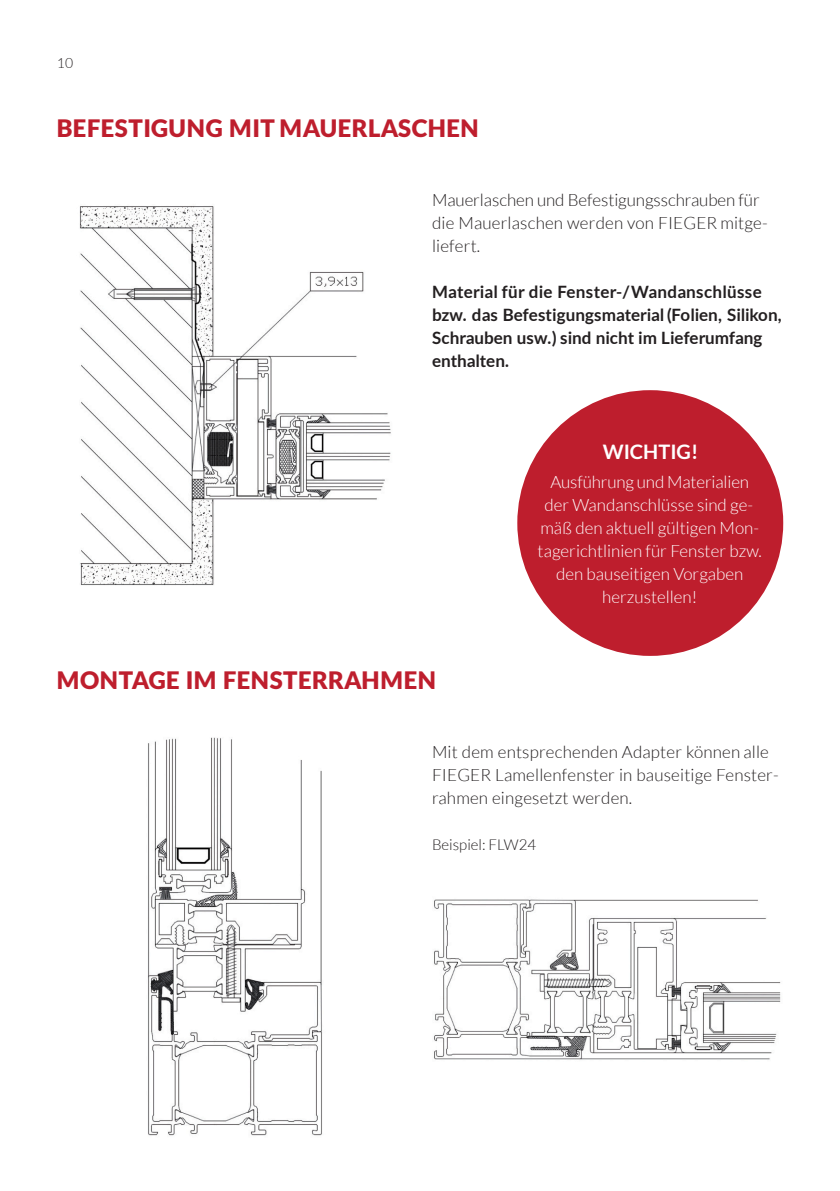
<style>
.page{position:relative;width:840px;height:1191px;background:#fff}
.page>*{position:absolute;margin:0;border:0;box-sizing:border-box;transform-origin:0 0}
.t1{font:900 24px "Lato";letter-spacing:.02em;color:#be1e2d}
.t2{font:700 20px "Lato";letter-spacing:-.005em;color:#fff}
.t3{font:300 17px "Lato";letter-spacing:.01em;color:#231f20}
.t4{font:300 17px "Lato";color:#fff}
.t5{font:700 17px "Lato";color:#231f20}
.t6{font:300 15px "Lato";color:#231f20}
.t7{font:300 14px "Lato";color:#231f20}
</style>
<div class="page">
<img style="left:79px;top:206px;width:312px;height:380px">
<img style="left:148px;top:737px;width:174px;height:399px">
<img style="left:434px;top:899px;width:347px;height:161px">
<div style="left:517px;top:390px;width:265px;height:266px;background:#be1e2d;border-radius:50%"></div>
<p class="t7" style="left:57px;top:57px;width:18px">10</p>
<p class="t1" style="left:57px;top:118px;width:423px">BEFESTIGUNG MIT MAUERLASCHEN</p>
<p class="t3" style="left:432px;top:192px;width:329px">Mauerlaschen und Befestigungsschrauben für</p>
<p class="t3" style="left:432px;top:215px;width:337px">die Mauerlaschen werden von FIEGER mitge-</p>
<p class="t3" style="left:432px;top:238px;width:50px">liefert.</p>
<p class="t5" style="left:432px;top:284px;width:331px">Material für die Fenster-/Wandanschlüsse</p>
<p class="t5" style="left:432px;top:307px;width:351px">bzw. das Befestigungsmaterial (Folien, Silikon,</p>
<p class="t5" style="left:432px;top:330px;width:332px">Schrauben usw.) sind nicht im Lieferumfang</p>
<p class="t5" style="left:432px;top:353px;width:78px">enthalten.</p>
<p class="t1" style="left:57px;top:670px;width:380px">MONTAGE IM FENSTERRAHMEN</p>
<p class="t2" style="left:602px;top:443px;width:97px">WICHTIG!</p>
<p class="t4" style="left:550px;top:474px;width:200px">Ausführung und Materialien</p>
<p class="t4" style="left:544px;top:497px;width:210px">der Wandanschlüsse sind ge-</p>
<p class="t4" style="left:540px;top:520px;width:220px">mäß den aktuell gültigen Mon-</p>
<p class="t4" style="left:537px;top:543px;width:226px">tagerichtlinien für Fenster bzw.</p>
<p class="t4" style="left:556px;top:566px;width:189px">den bauseitigen Vorgaben</p>
<p class="t4" style="left:602px;top:589px;width:97px">herzustellen!</p>
<p class="t3" style="left:432px;top:744px;width:338px">Mit dem entsprechenden Adapter können alle</p>
<p class="t3" style="left:432px;top:767px;width:348px">FIEGER Lamellenfenster in bauseitige Fenster-</p>
<p class="t3" style="left:432px;top:790px;width:202px">rahmen eingesetzt werden.</p>
<p class="t6" style="left:432px;top:838px;width:105px">Beispiel: FLW24</p>
</div>
